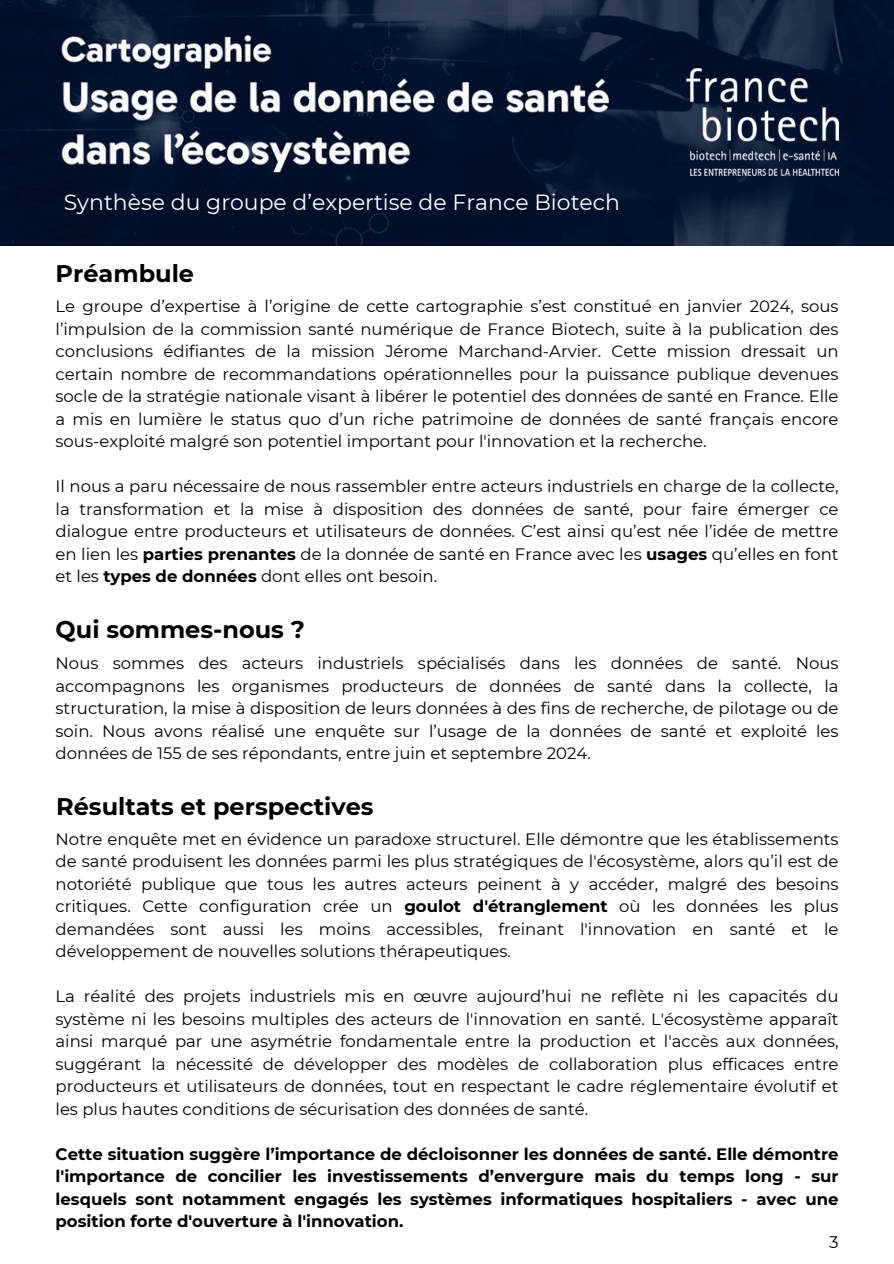
<style>
.page{position:relative;width:894px;height:1264px;background:#fff}
.page>*{position:absolute;margin:0;border:0;box-sizing:border-box;transform-origin:0 0}
.t1{font:700 24px "Montserrat";color:#000}
.t2{font:21.9px "Montserrat";color:#fff}
.t3{font:16.8px "Montserrat";color:#000}
.t4{font:16.5px/22.5px "Montserrat";color:#000;text-align:justify}
.t5{font:700 16.5px/22.5px "Montserrat";color:#000;text-align:justify}
.s1{font-weight:700}
</style>
<div class="page">
<img style="left:0;top:0;width:893px;height:245px">
<img style="left:686px;top:69px;width:152px;height:107px">
<h1 class="t2" style="left:64px;top:189px;width:557px">Synthèse du groupe d’expertise de France Biotech</h1>
<h2 class="t1" style="left:56px;top:259px;width:140px">Préambule</h2>
<p class="t4" style="left:56px;top:295px;width:784px">Le groupe d’expertise à l’origine de cette cartographie s’est constitué en janvier 2024, sous l’impulsion de la commission santé numérique de France Biotech, suite à la publication des conclusions édifiantes de la mission Jérome Marchand-Arvier. Cette mission dressait un certain nombre de recommandations opérationnelles pour la puissance publique devenues socle de la stratégie nationale visant à libérer le potentiel des données de santé en France. Elle a mis en lumière le status quo d’un riche patrimoine de données de santé français encore sous-exploité malgré son potentiel important pour l'innovation et la recherche.</p>
<p class="t4" style="left:56px;top:475px;width:784px">Il nous a paru nécessaire de nous rassembler entre acteurs industriels en charge de la collecte, la transformation et la mise à disposition des données de santé, pour faire émerger ce dialogue entre producteurs et utilisateurs de données. C’est ainsi qu’est née l’idée de mettre en lien les <span class="s1">parties prenantes</span> de la donnée de santé en France avec les <span class="s1">usages</span> qu’elles en font et les <span class="s1">types de données</span> dont elles ont besoin.</p>
<h1 class="t1" style="left:56px;top:614px;width:251px">Qui sommes-nous ?</h1>
<p class="t4" style="left:56px;top:652px;width:784px">Nous sommes des acteurs industriels spécialisés dans les données de santé. Nous accompagnons les organismes producteurs de données de santé dans la collecte, la structuration, la mise à disposition de leurs données à des fins de recherche, de pilotage ou de soin. Nous avons réalisé une enquête sur l’usage de la données de santé et exploité les données de 155 de ses répondants, entre juin et septembre 2024.</p>
<p class="t1" style="left:56px;top:791px;width:319px">Résultats et perspectives</p>
<p class="t4" style="left:56px;top:827px;width:784px">Notre enquête met en évidence un paradoxe structurel. Elle démontre que les établissements de santé produisent les données parmi les plus stratégiques de l'écosystème, alors qu’il est de notoriété publique que tous les autres acteurs peinent à y accéder, malgré des besoins critiques. Cette configuration crée un <span class="s1">goulot d'étranglement</span> où les données les plus demandées sont aussi les moins accessibles, freinant l'innovation en santé et le développement de nouvelles solutions thérapeutiques.</p>
<h1 class="t4" style="left:56px;top:985px;width:784px">La réalité des projets industriels mis en œuvre aujourd’hui ne reflète ni les capacités du système ni les besoins multiples des acteurs de l'innovation en santé. L'écosystème apparaît ainsi marqué par une asymétrie fondamentale entre la production et l'accès aux données, suggérant la nécessité de développer des modèles de collaboration plus efficaces entre producteurs et utilisateurs de données, tout en respectant le cadre réglementaire évolutif et les plus hautes conditions de sécurisation des données de santé.</h1>
<p class="t5" style="left:56px;top:1142px;width:784px">Cette situation suggère l’importance de décloisonner les données de santé. Elle démontre l'importance de concilier les investissements d’envergure mais du temps long - sur lesquels sont notamment engagés les systèmes informatiques hospitaliers - avec une position forte d'ouverture à l'innovation.</p>
<p class="t3" style="left:828px;top:1231px;width:11px">3</p>
</div>
